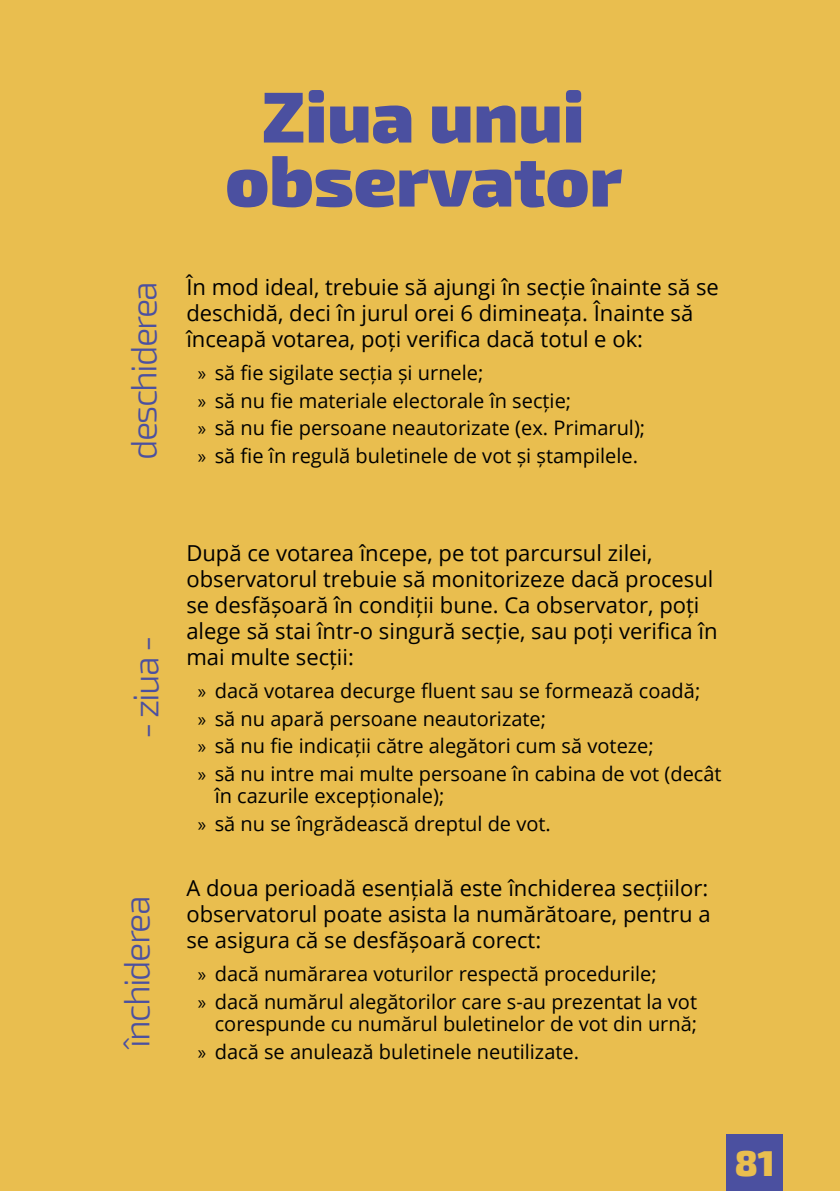
<style>
.page{position:relative;width:840px;height:1191px;background:#fff}
.page>*{position:absolute;margin:0;border:0;box-sizing:border-box;transform-origin:0 0}
.t1{font:900 72px/64px "Exo 2";color:#4b50a0;text-align:center}
.t2{font:300 36px "Exo 2";letter-spacing:-.05em;color:#4b50a0}
.t3{font:900 36px "Exo 2";color:#e9be4f}
.t4{font:22px/26px "Open Sans";color:#000}
.t5{font:20px/27.6px "Open Sans";color:#000}
.s1{font-family:"Myriad Pro"}
</style>
<div class="page">
<div style="left:0;top:0;width:839px;height:1191px;background:#e9be4f"></div>
<div style="left:726px;top:1134px;width:56px;height:57px;background:#4b50a0"></div>
<h2 class="t2" style="left:123px;top:460px;width:180px;rotate:-90deg">deschiderea</h2>
<h1 class="t1" style="left:225px;top:87px;width:398px">Ziua unui observator</h1>
<p class="t4" style="left:186px;top:273px;width:533px">În mod ideal, trebuie să ajungi în secție înainte să se deschidă, deci în jurul orei 6 dimineața. Înainte să înceapă votarea, poți verifica dacă totul e ok:</p>
<p class="t5" style="left:198px;top:358px;width:449px"><span class="s1">»</span> să fie sigilate secția și urnele;<br><span class="s1">»</span> să nu fie materiale electorale în secție;<br><span class="s1">»</span> să nu fie persoane neautorizate (ex. Primarul); <span class="s1">»</span> să fie în regulă buletinele de vot și ștampilele.</p>
<h2 class="t2" style="left:125px;top:739px;width:105px;rotate:-90deg">- ziua -</h2>
<h2 class="t2" style="left:116px;top:1047px;width:154px;rotate:-90deg">închiderea</h2>
<p class="t4" style="left:186px;top:539px;width:532px">După ce votarea începe, pe tot parcursul zilei, observatorul trebuie să monitorizeze dacă procesul se desfășoară în condiții bune. Ca observator, poți alege să stai într-o singură secție, sau poți verifica în mai multe secții:</p>
<p class="t5" style="left:198px;top:676px;width:525px"><span class="s1">»</span> dacă votarea decurge fluent sau se formează coadă;<br><span class="s1">»</span> să nu apară persoane neautorizate;<br><span class="s1">»</span> să nu fie indicații către alegători cum să voteze;<br><span class="s1">»</span> să nu intre mai multe persoane în cabina de vot (decât</p>
<p class="t5" style="left:198px;top:781px;width:354px;text-indent:17px">în cazurile excepționale);<br><span class="s1">»</span> să nu se îngrădească dreptul de vot.</p>
<p class="t4" style="left:186px;top:874px;width:525px;text-align:justify">A doua perioadă esențială este închiderea secțiilor: observatorul poate asista la numărătoare, pentru a se asigura că se desfășoară corect:</p>
<p class="t5" style="left:198px;top:959px;width:500px"><span class="s1">»</span> dacă numărarea voturilor respectă procedurile;<br><span class="s1">»</span> dacă numărul alegătorilor care s-au prezentat la vot</p>
<p class="t5" style="left:198px;top:1009px;width:500px;text-indent:17px">corespunde cu numărul buletinelor de vot din urnă; <span class="s1">»</span> dacă se anulează buletinele neutilizate.</p>
<h2 class="t3" style="left:734px;top:1141px;width:41px">81</h2>
</div>
